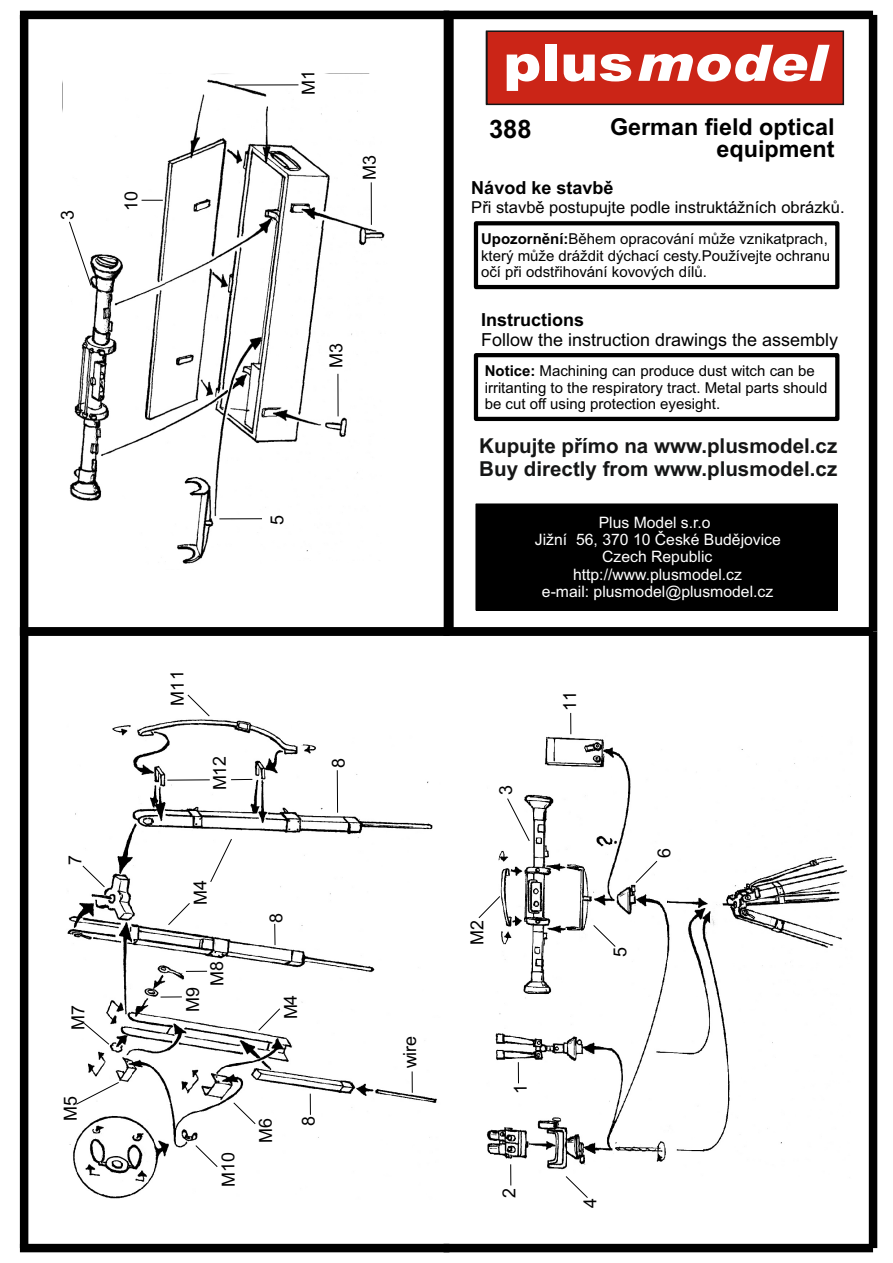
<style>
.page{position:relative;width:893px;height:1263px;background:#fff}
.page>*{position:absolute;margin:0;border:0;box-sizing:border-box;transform-origin:0 0}
.t1{font:700 25.5px "Arial";color:#000}
.t2{font:700 23.4px/21.6px "Arial";color:#000;text-align:right}
.t3{font:700 20.55px/23px "Arial";color:#151616}
.t4{font:18px "Arial";color:#000}
.t5{font:700 18px "Arial";color:#000}
.t6{font:16.5px "Arial";color:#000}
.t7{font:15.75px/17.4px "Arial";color:#fff;text-align:center}
.t8{font:15px/16.6px "Arial";color:#000}
.s1{font-weight:700}
.s2{color:#000}
</style>
<div class="page">
<div style="left:444px;top:11px;width:429px;height:8px;background:#000"></div>
<div style="left:444px;top:15px;width:8px;height:616px;background:#000"></div>
<div style="left:869px;top:15px;width:8px;height:616px;background:#000"></div>
<svg style="left:473px;top:221px;width:367px;height:69px"></svg>
<svg style="left:473px;top:353px;width:367px;height:69px"></svg>
<div style="left:476px;top:504px;width:362px;height:106px;background:#000"></div>
<div style="left:20px;top:11px;width:429px;height:8px;background:#000"></div>
<div style="left:20px;top:15px;width:8px;height:616px;background:#000"></div>
<div style="left:445px;top:15px;width:9px;height:616px;background:#000"></div>
<div style="left:444px;top:627px;width:429px;height:9px;background:#000"></div>
<div style="left:444px;top:1244px;width:429px;height:8px;background:#000"></div>
<div style="left:869px;top:631px;width:8px;height:617px;background:#000"></div>
<div style="left:20px;top:627px;width:429px;height:9px;background:#000"></div>
<div style="left:20px;top:631px;width:8px;height:617px;background:#000"></div>
<div style="left:20px;top:1244px;width:429px;height:8px;background:#000"></div>
<svg style="left:485px;top:30px;width:360px;height:76px"></svg>
<img style="left:62px;top:73px;width:323px;height:491px">
<svg style="left:69px;top:221px;width:22px;height:65px"></svg>
<hr style="left:219px;top:518px;width:43px;height:1px;background:#000">
<hr style="left:235px;top:85px;width:63px;height:1px;background:#000">
<hr style="left:371px;top:182px;width:1px;height:43px;background:#000">
<hr style="left:338px;top:374px;width:1px;height:42px;background:#000">
<svg style="left:142px;top:200px;width:21px;height:1px"></svg>
<img style="left:67px;top:719px;width:370px;height:480px">
<img style="left:486px;top:731px;width:365px;height:448px">
<svg style="left:412px;top:1071px;width:1px;height:22px"></svg>
<svg style="left:258px;top:1008px;width:22px;height:23px"></svg>
<svg style="left:310px;top:1094px;width:1px;height:21px"></svg>
<svg style="left:233px;top:1102px;width:23px;height:22px"></svg>
<svg style="left:195px;top:1145px;width:23px;height:22px"></svg>
<svg style="left:84px;top:1023px;width:25px;height:22px"></svg>
<svg style="left:161px;top:997px;width:21px;height:1px"></svg>
<svg style="left:186px;top:971px;width:21px;height:1px"></svg>
<svg style="left:82px;top:865px;width:23px;height:22px"></svg>
<svg style="left:168px;top:903px;width:22px;height:22px"></svg>
<svg style="left:210px;top:839px;width:22px;height:43px"></svg>
<hr style="left:167px;top:779px;width:43px;height:1px;background:#000">
<svg style="left:231px;top:779px;width:21px;height:1px"></svg>
<hr style="left:337px;top:770px;width:1px;height:43px;background:#000">
<svg style="left:187px;top:694px;width:23px;height:22px"></svg>
<svg style="left:274px;top:924px;width:1px;height:21px"></svg>
<svg style="left:76px;top:1082px;width:43px;height:22px"></svg>
<svg style="left:635px;top:861px;width:22px;height:22px"></svg>
<svg style="left:593px;top:925px;width:23px;height:22px"></svg>
<svg style="left:507px;top:798px;width:23px;height:43px"></svg>
<svg style="left:570px;top:713px;width:1px;height:21px"></svg>
<svg style="left:518px;top:1062px;width:1px;height:21px"></svg>
<svg style="left:510px;top:1164px;width:1px;height:21px"></svg>
<svg style="left:566px;top:1176px;width:22px;height:22px"></svg>
<svg style="left:478px;top:896px;width:22px;height:22px"></svg>
<p class="t4" style="left:61px;top:220px;width:12px;rotate:-90deg">3</p>
<p class="t4" style="left:125px;top:211px;width:22px;rotate:-90deg">10</p>
<p class="t4" style="left:302px;top:95px;width:27px;rotate:-90deg">M1</p>
<p class="t4" style="left:363px;top:180px;width:26px;rotate:-90deg">M3</p>
<p class="t4" style="left:329px;top:367px;width:26px;rotate:-90deg">M3</p>
<p class="t4" style="left:68px;top:865px;width:12px;rotate:-90deg">7</p>
<p class="t4" style="left:71px;top:1029px;width:27px;rotate:-90deg">M7</p>
<p class="t4" style="left:64px;top:1121px;width:26px;rotate:-90deg">M5</p>
<p class="t4" style="left:270px;top:525px;width:12px;rotate:-90deg">5</p>
<p class="t4" style="left:171px;top:705px;width:37px;rotate:-90deg">M11</p>
<p class="t4" style="left:213px;top:790px;width:36px;rotate:-90deg">M12</p>
<p class="t4" style="left:332px;top:768px;width:12px;rotate:-90deg">8</p>
<p class="t4" style="left:194px;top:905px;width:27px;rotate:-90deg">M4</p>
<p class="t4" style="left:210px;top:985px;width:27px;rotate:-90deg">M8</p>
<p class="t4" style="left:269px;top:923px;width:12px;rotate:-90deg">8</p>
<p class="t4" style="left:186px;top:1012px;width:27px;rotate:-90deg">M9</p>
<p class="t4" style="left:284px;top:1019px;width:26px;rotate:-90deg">M4</p>
<p class="t4" style="left:221px;top:1187px;width:37px;rotate:-90deg">M10</p>
<p class="t4" style="left:259px;top:1143px;width:27px;rotate:-90deg">M6</p>
<p class="t4" style="left:302px;top:1125px;width:12px;rotate:-90deg">8</p>
<p class="t4" style="left:403px;top:1068px;width:34px;rotate:-90deg">wire</p>
<h1 class="t1" style="left:489px;top:120px;width:44px">388</h1>
<h2 class="t2" style="left:610px;top:118px;width:226px">German field optical equipment</h2>
<p class="t5" style="left:471px;top:181px;width:144px">Návod ke stavbě</p>
<p class="t6" style="left:471px;top:201px;width:375px">Při stavbě postupujte podle instruktážních obrázků.</p>
<p class="t8" style="left:481px;top:232px;width:351px"><span class="s1">Upozornění:</span>Během opracování může vznikatprach, který může dráždit dýchací cesty.Používejte ochranu očí při odstřihování kovových dílů.</p>
<p class="t5" style="left:481px;top:313px;width:105px">Instructions</p>
<p class="t4" style="left:481px;top:333px;width:359px">Follow the instruction drawings the assembly</p>
<p class="t8" style="left:485px;top:363px;width:344px"><span class="s1">Notice:</span> Machining can produce dust witch can be irritanting to the respiratory tract. Metal parts should be cut off using protection eyesight.</p>
<h3 class="t3" style="left:479px;top:436px;width:360px">Kupujte přímo na www.plusmodel.cz<br>Buy directly from www.plusmodel.cz</h3>
<p class="t7" style="left:535px;top:515px;width:247px">Plus Model s.r.o<span class="s2">.<br></span>Jižní 56, 370 10 České Budějovice<br>Czech Republic http://www.plusmodel.cz<br>e-mail: plusmodel@plusmodel.cz</p>
<p class="t4" style="left:499px;top:795px;width:12px;rotate:-90deg">3</p>
<p class="t4" style="left:470px;top:944px;width:26px;rotate:-90deg">M2</p>
<p class="t4" style="left:563px;top:711px;width:22px;rotate:-90deg">11</p>
<p class="t4" style="left:657px;top:858px;width:12px;rotate:-90deg">6</p>
<p class="t4" style="left:613px;top:957px;width:12px;rotate:-90deg">5</p>
<p class="t4" style="left:514px;top:1094px;width:12px;rotate:-90deg">1</p>
<p class="t4" style="left:502px;top:1197px;width:12px;rotate:-90deg">2</p>
<p class="t4" style="left:583px;top:1208px;width:12px;rotate:-90deg">4</p>
</div>
